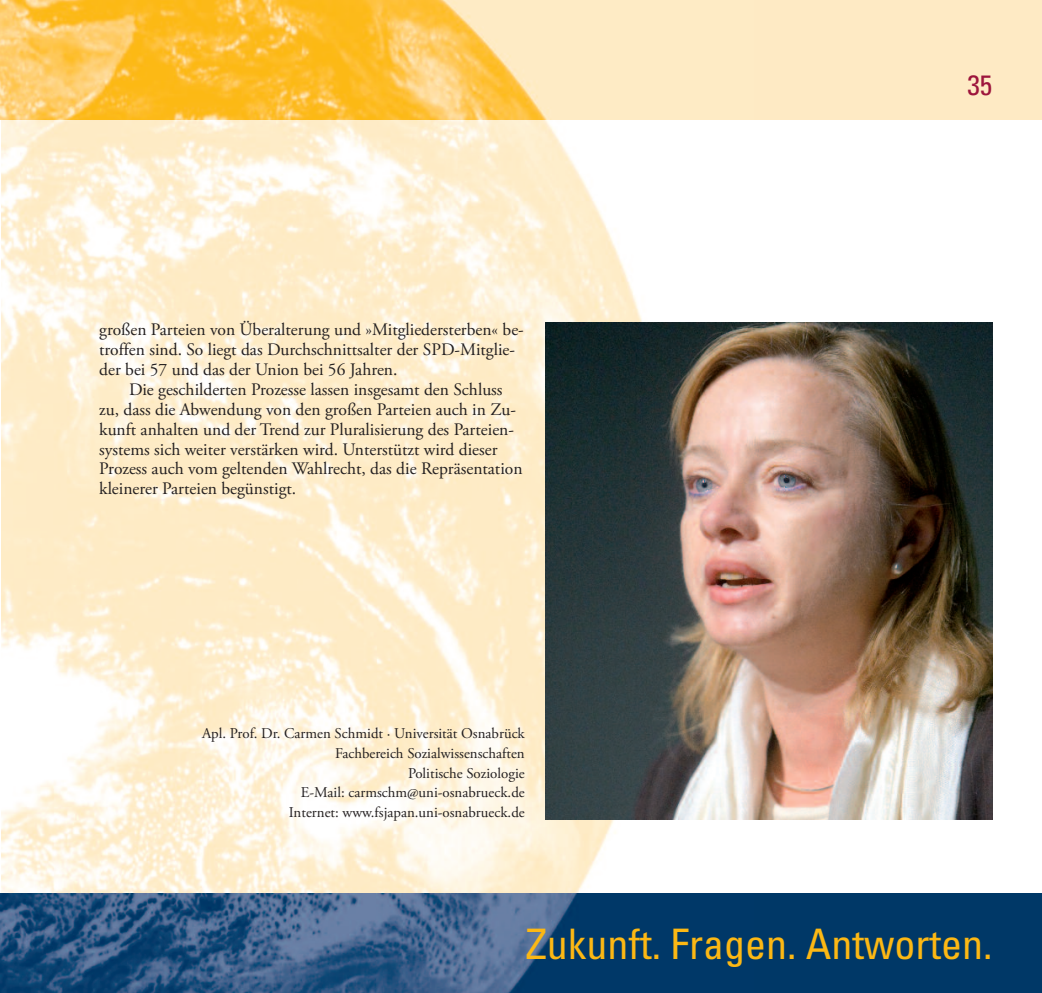
<style>
.page{position:relative;width:1042px;height:993px;background:#fff}
.page>*{position:absolute;margin:0;border:0;box-sizing:border-box;transform-origin:0 0}
.t1{font:condensed 42px "Univers LT Std";color:#fcb814}
.t2{font:condensed 28px "Univers LT Std";color:#9d153c}
.t3{font:17.5px/19.8px "Adobe Garamond Pro";color:#231f20}
.t4{font:14.88px/19.8px "Adobe Garamond Pro";color:#231f20;text-align:right}
</style>
<div class="page">
<img style="left:1px;top:119px;width:752px;height:774px">
<div style="left:0;top:893px;width:1042px;height:99px;background:#003867"></div>
<img style="left:0;top:893px;width:577px;height:99px">
<div style="left:0;top:0;width:1042px;height:119px;background:#feeac4"></div>
<img style="left:0;top:0;width:547px;height:119px">
<img style="left:546px;top:322px;width:446px;height:497px">
<p class="t3" style="left:99px;top:321px;width:426px">großen Parteien von Überalterung und »Mitgliedersterben« be&shy;troffen sind. So liegt das Durchschnittsalter der SPD-Mitglie&shy;der bei 57 und das der Union bei 56 Jahren.</p>
<p class="t3" style="left:99px;top:381px;width:425px;text-indent:30px">Die geschilderten Prozesse lassen insgesamt den Schluss zu, dass die Abwendung von den großen Parteien auch in Zu&shy;kunft anhalten und der Trend zur Pluralisierung des Parteien&shy;systems sich weiter verstärken wird. Unterstützt wird dieser Prozess auch vom geltenden Wahlrecht, das die Repräsentation kleinerer Parteien begünstigt.</p>
<p class="t4" style="left:202px;top:724px;width:324px">Apl. Prof. Dr. Carmen Schmidt · Universität Osnabrück Fachbereich Sozialwissenschaften<br>Politische Soziologie<br>E-Mail: carmschm@uni-osnabrueck.de<br>Internet: www.fsjapan.uni-osnabrueck.de</p>
<h2 class="t2" style="left:967px;top:74px;width:26px">35</h2>
<h1 class="t1" style="left:526px;top:928px;width:468px">Zukunft. Fragen. Antworten.</h1>
</div>
